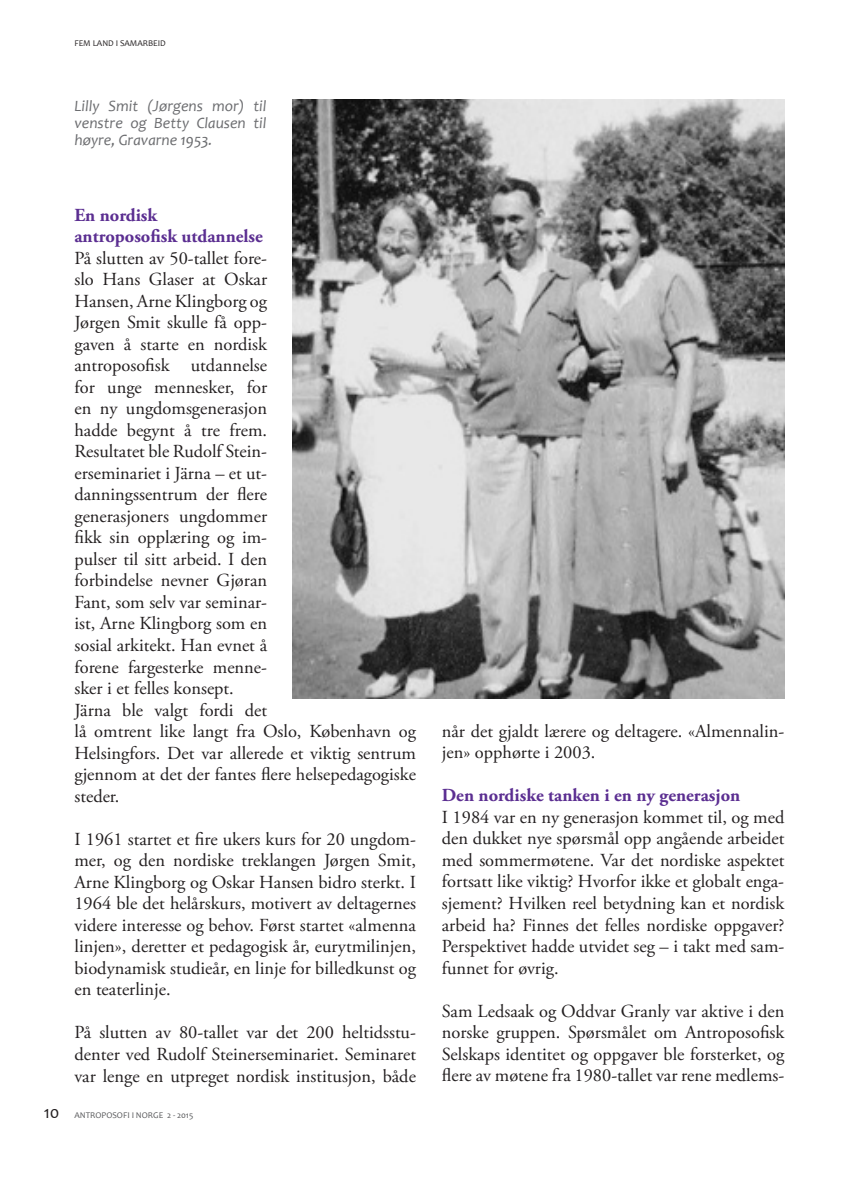
<style>
.page{position:relative;width:844px;height:1191px;background:#fff}
.page>*{position:absolute;margin:0;border:0;box-sizing:border-box;transform-origin:0 0}
.t1{font:18.38px/21.5px "Adobe Garamond Pro";color:#231f20;text-align:justify}
.t2{font:700 18.38px/21.5px "Adobe Garamond Pro";color:#5b2e91}
.t3{font:italic 15.75px/17.3px "Candara";color:#6c6d70;text-align:justify}
.t4{font:8.75px "Candara";color:#57585a}
.t5{font:8.75px "Candara";color:#231f20}
.s1{font-size:17.5px;color:#231f20}
</style>
<div class="page">
<img style="left:293px;top:99px;width:491px;height:600px">
<p class="t5" style="left:74px;top:38px;width:93px">FEM LAND I SAMARBEID</p>
<p class="t3" style="left:74px;top:97px;width:193px">Lilly Smit (Jørgens mor) til venstre og Betty Clausen til høyre, Gravarne 1953.</p>
<p class="t2" style="left:74px;top:204px;width:190px">En nordisk antroposofisk utdannelse</p>
<p class="t1" style="left:74px;top:248px;width:343px;text-align:left">På slutten av 50-tallet fore-<br>slo Hans Glaser at Oskar<br>Hansen, Arne Klingborg og<br>Jørgen Smit skulle få opp-<br>gaven å starte en nordisk<br>antroposofisk utdannelse<br>for unge mennesker, for<br>en ny ungdomsgenerasjon<br>hadde begynt å tre frem.<br>Resultatet ble Rudolf Stein-<br>erseminariet i Järna – et ut-<br>danningssentrum der flere<br>generasjoners ungdommer<br>fikk sin opplæring og im-<br>pulser til sitt arbeid. I den<br>forbindelse nevner Gjøran<br>Fant, som selv var seminar-<br>ist, Arne Klingborg som en<br>sosial arkitekt. Han evnet å<br>forene fargesterke menne-<br>sker i et felles konsept.<br>Järna ble valgt fordi det<br>lå omtrent like langt fra Oslo, København og<br>Helsingfors. Det var allerede et viktig sentrum gjennom at det der fantes flere helsepedagogiske steder.</p>
<p class="t1" style="left:74px;top:828px;width:343px">I 1961 startet et fire ukers kurs for 20 ungdom&shy;mer, og den nordiske treklangen Jørgen Smit, Arne Klingborg og Oskar Hansen bidro sterkt. I 1964 ble det helårskurs, motivert av deltagernes videre interesse og behov. Først startet «almenna linjen», deretter et pedagogisk år, eurytmilinjen, biodynamisk studieår, en linje for billedkunst og en teaterlinje.</p>
<p class="t1" style="left:74px;top:1022px;width:343px">På slutten av 80-tallet var det 200 heltidsstu&shy;denter ved Rudolf Steinerseminariet. Seminaret var lenge en utpreget nordisk institusjon, både</p>
<p class="t4" style="left:44px;top:1109px;width:151px"><span class="s1">10</span> ANTROPOSOFI I NORGE 2 - 2015</p>
<p class="t1" style="left:441px;top:721px;width:344px">når det gjaldt lærere og deltagere. «Almennalin&shy;jen» opphørte i 2003.</p>
<p class="t2" style="left:441px;top:785px;width:300px">Den nordiske tanken i en ny generasjon</p>
<p class="t1" style="left:441px;top:807px;width:344px">I 1984 var en ny generasjon kommet til, og med den dukket nye spørsmål opp angående arbeidet med sommermøtene. Var det nordiske aspektet fortsatt like viktig? Hvorfor ikke et globalt enga&shy;sjement? Hvilken reel betydning kan et nordisk arbeid ha? Finnes det felles nordiske oppgaver?<br>Perspektivet hadde utvidet seg – i takt med sam&shy;funnet for øvrig.</p>
<p class="t1" style="left:441px;top:1000px;width:344px">Sam Ledsaak og Oddvar Granly var aktive i den norske gruppen. Spørsmålet om Antroposofisk Selskaps identitet og oppgaver ble forsterket, og flere av møtene fra 1980-tallet var rene medlems-</p>
</div>
